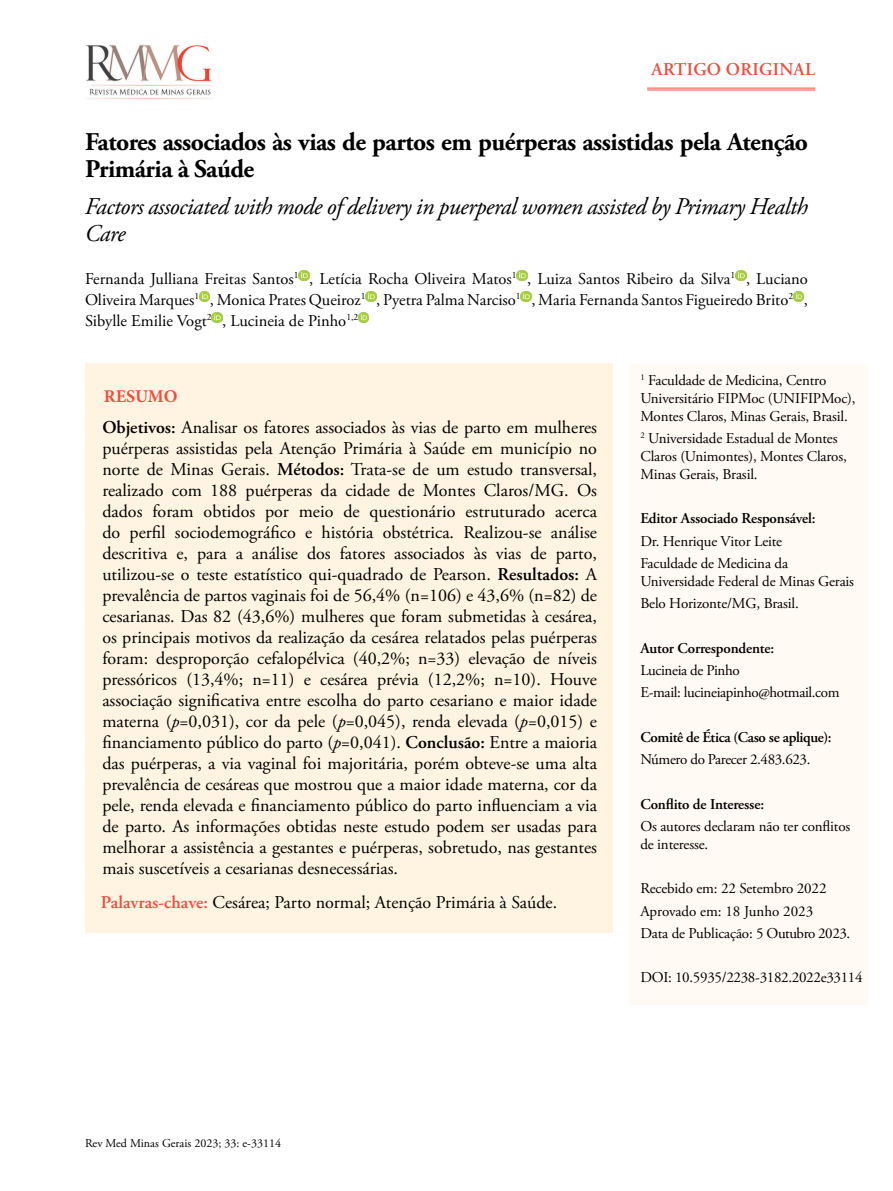
<style>
.page{position:relative;width:893px;height:1191px;background:#fff}
.page>*{position:absolute;margin:0;border:0;box-sizing:border-box;transform-origin:0 0}
.Título_Português{font:700 25.5px/27px "Adobe Garamond Pro";letter-spacing:-.02em;color:#000}
.Título_em_Inglês{font:italic 24px/27px "Adobe Garamond Pro";letter-spacing:-.02em;color:#000}
.Resumo_Abstract{font:18px/21px "Adobe Garamond Pro";color:#000;text-align:justify}
.Palavras-chave_Keywo{font:18px "Adobe Garamond Pro";color:#000}
.Seção{font:600 18px "Adobe Garamond Pro";letter-spacing:.015em;color:#f04e3d}
.Tópico_Resumo{font:700 18px "Minion Pro";letter-spacing:-.005em;color:#f04e3d}
.Autores{font:16.5px/21px "Adobe Garamond Pro";color:#000;text-align:justify}
.Afiliações{font:15px/18px "Adobe Garamond Pro";letter-spacing:-.01em;color:#000}
.Afiliações-2{font:600 15px "Adobe Garamond Pro";letter-spacing:-.01em;color:#000}
.Data_de_recebido_ace{font:15px "Adobe Garamond Pro";letter-spacing:-.01em;color:#000}
.Autor_correspondente{font:600 15px "Adobe Garamond Pro";letter-spacing:-.01em;color:#000}
.t1{font:12px "Adobe Garamond Pro";color:#000101}
.s1{font-weight:600}
.s2{font-style:italic}
.s3{font-weight:600;color:#f04e3d}
</style>
<div class="page">
<svg style="left:299px;top:270px;width:10px;height:11px"></svg>
<svg style="left:517px;top:270px;width:10px;height:11px"></svg>
<svg style="left:735px;top:270px;width:11px;height:11px"></svg>
<svg style="left:199px;top:291px;width:11px;height:11px"></svg>
<svg style="left:365px;top:291px;width:11px;height:11px"></svg>
<svg style="left:521px;top:291px;width:10px;height:11px"></svg>
<svg style="left:793px;top:291px;width:11px;height:11px"></svg>
<svg style="left:212px;top:312px;width:10px;height:11px"></svg>
<svg style="left:358px;top:312px;width:11px;height:11px"></svg>
<div style="left:85px;top:363px;width:527px;height:569px;background:#fff3e1"></div>
<div style="left:629px;top:364px;width:238px;height:640px;background:#fffaf4"></div>
<hr style="left:647px;top:88px;width:168px;height:1px;background:#f04e3d">
<hr style="left:647px;top:90px;width:168px;height:1px;background:#f04e3d">
<img style="left:86px;top:45px;width:126px;height:54px">
<p class="Seção" style="left:651px;top:59px;width:165px">ARTIGO ORIGINAL</p>
<p class="Título_Português" style="left:85px;top:129px;width:724px">Fatores associados às vias de partos em puérperas assistidas pela Atenção<br>Primária à Saúde</p>
<p class="Título_em_Inglês" style="left:85px;top:193px;width:724px">Factors associated with mode of delivery in puerperal women assisted by Primary Health<br>Care</p>
<p class="Autores" style="left:85px;top:269px;width:724px">Fernanda Julliana Freitas Santos<sup>1</sup> , Letícia Rocha Oliveira Matos<sup>1</sup> , Luiza Santos Ribeiro da Silva<sup>1</sup> , Luciano Oliveira Marques<sup>1</sup> , Monica Prates Queiroz<sup>1</sup> , Pyetra Palma Narciso<sup>1</sup> , Maria Fernanda Santos Figueiredo Brito<sup>2</sup> , Sibylle Emilie Vogt<sup>2</sup> , Lucineia de Pinho<sup>1,2</sup></p>
<p class="Tópico_Resumo" style="left:104px;top:383px;width:75px">RESUMO</p>
<p class="Resumo_Abstract" style="left:102px;top:417px;width:496px"><span class="s1">Objetivos:</span> Analisar os fatores associados às vias de parto em mulheres puérperas assistidas pela Atenção Primária à Saúde em município no norte de Minas Gerais. <span class="s1">Métodos:</span> Trata-se de um estudo transversal, realizado com 188 puérperas da cidade de Montes Claros/MG. Os dados foram obtidos por meio de questionário estruturado acerca do perfil sociodemográfico e história obstétrica. Realizou-se análise descritiva e, para a análise dos fatores associados às vias de parto, utilizou-se o teste estatístico qui-quadrado de Pearson. <span class="s1">Resultados:</span> A prevalência de partos vaginais foi de 56,4% (n=106) e 43,6% (n=82) de cesarianas. Das 82 (43,6%) mulheres que foram submetidas à cesárea, os principais motivos da realização da cesárea relatados pelas puérperas foram: desproporção cefalopélvica (40,2%; n=33) elevação de níveis pressóricos (13,4%; n=11) e cesárea prévia (12,2%; n=10). Houve associação significativa entre escolha do parto cesariano e maior idade materna (<span class="s2">p</span>=0,031), cor da pele (<span class="s2">p</span>=0,045), renda elevada (<span class="s2">p</span>=0,015) e financiamento público do parto (<span class="s2">p</span>=0,041). <span class="s1">Conclusão:</span> Entre a maioria das puérperas, a via vaginal foi majoritária, porém obteve-se uma alta prevalência de cesáreas que mostrou que a maior idade materna, cor da pele, renda elevada e financiamento público do parto influenciam a via de parto. As informações obtidas neste estudo podem ser usadas para melhorar a assistência a gestantes e puérperas, sobretudo, nas gestantes mais suscetíveis a cesarianas desnecessárias.</p>
<p class="Palavras-chave_Keywo" style="left:101px;top:891px;width:458px"><span class="s3">Palavras-chave:</span> Cesárea; Parto normal; Atenção Primária à Saúde.</p>
<p class="Afiliações" style="left:640px;top:371px;width:217px"><sup>1</sup> Faculdade de Medicina, Centro<br>Universitário FIPMoc (UNIFIPMoc),<br>Montes Claros, Minas Gerais, Brasil.</p>
<p class="Afiliações" style="left:640px;top:430px;width:208px"><sup>2</sup> Universidade Estadual de Montes<br>Claros (Unimontes), Montes Claros,<br>Minas Gerais, Brasil.</p>
<p class="Afiliações-2" style="left:640px;top:510px;width:177px">Editor Associado Responsável:</p>
<p class="Afiliações" style="left:640px;top:532px;width:143px">Dr. Henrique Vitor Leite</p>
<p class="Afiliações" style="left:640px;top:555px;width:215px">Faculdade de Medicina da<br>Universidade Federal de Minas Gerais</p>
<p class="Afiliações" style="left:640px;top:595px;width:160px">Belo Horizonte/MG, Brasil.</p>
<p class="Autor_correspondente" style="left:640px;top:639px;width:136px">Autor Correspondente:</p>
<p class="Afiliações" style="left:640px;top:662px;width:101px">Lucineia de Pinho</p>
<p class="Afiliações" style="left:640px;top:684px;width:201px">E-mail: lucineiapinho@hotmail.com</p>
<p class="Afiliações-2" style="left:640px;top:728px;width:193px">Comitê de Ética (Caso se aplique):</p>
<p class="Afiliações" style="left:640px;top:751px;width:172px">Número do Parecer 2.483.623.</p>
<p class="Afiliações-2" style="left:640px;top:795px;width:125px">Conflito de Interesse:</p>
<p class="Afiliações" style="left:640px;top:817px;width:211px">Os autores declaram não ter conflitos de interesse.</p>
<p class="Data_de_recebido_ace" style="left:640px;top:879px;width:188px">Recebido em: 22 Setembro 2022</p>
<p class="Data_de_recebido_ace" style="left:640px;top:902px;width:174px">Aprovado em: 18 Junho 2023</p>
<p class="Afiliações" style="left:640px;top:924px;width:211px">Data de Publicação: 5 Outubro 2023.</p>
<p class="Afiliações" style="left:640px;top:969px;width:224px">DOI: 10.5935/2238-3182.2022e33114</p>
<p class="t1" style="left:85px;top:1135px;width:197px">Rev Med Minas Gerais 2023; 33: e-33114</p>
</div>
